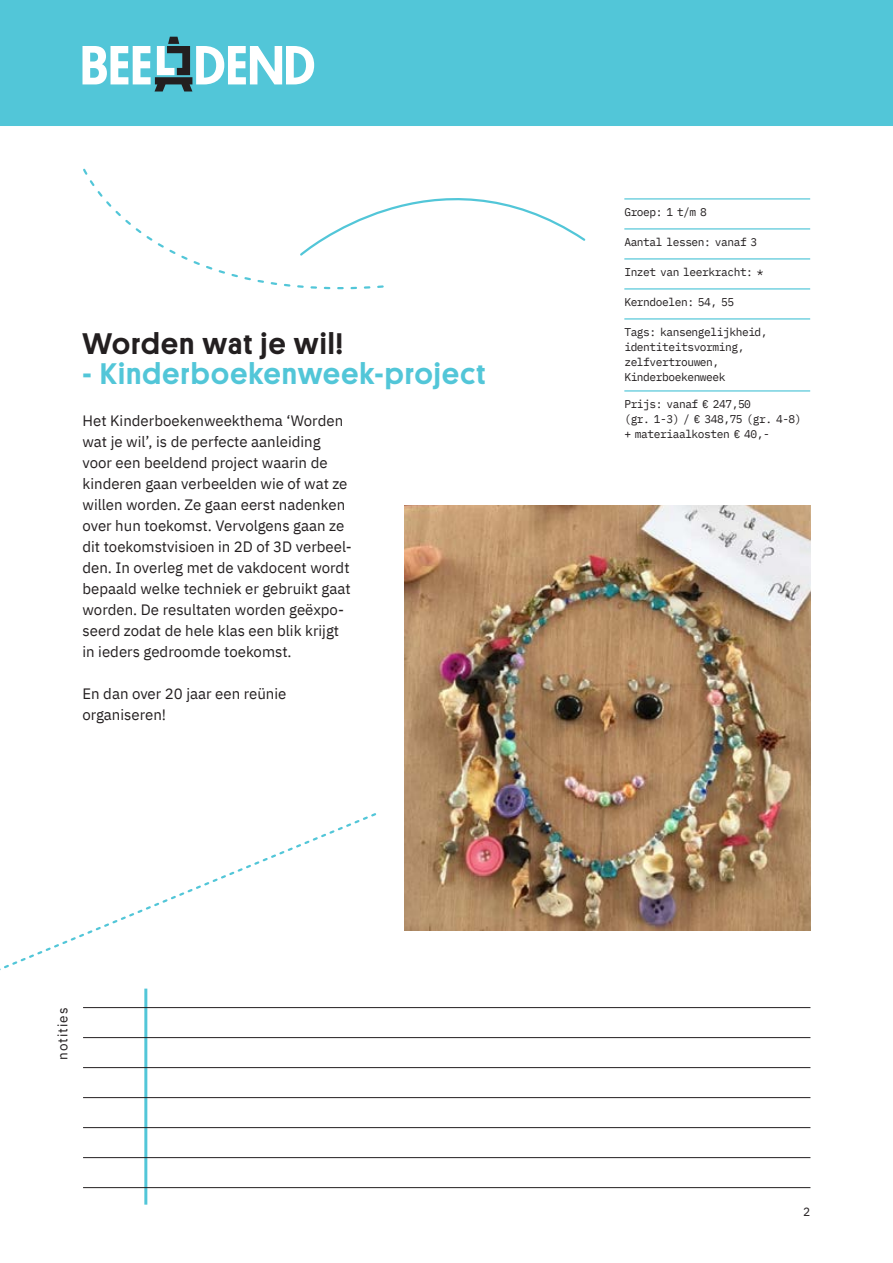
<style>
.page{position:relative;width:893px;height:1263px;background:#fff}
.page>*{position:absolute;margin:0;border:0;box-sizing:border-box;transform-origin:0 0}
.t1{font:500 30px "Platform";letter-spacing:.05em;color:#52c6d8}
.t2{font:500 30px "Platform";letter-spacing:.05em;color:#231f20}
.t3{font:15px/21px "IBM Plex Sans";color:#231f20}
.t4{font:13.5px "IBM Plex Sans";letter-spacing:.07em;color:#231f20}
.t5{font:12px "IBM Plex Sans";color:#231f20}
.t6{font:11.25px/15px "IBM Plex Mono";letter-spacing:-.04em;color:#231f20}
</style>
<div class="page">
<div style="left:0;top:0;width:893px;height:126px;background:#52c6d8"></div>
<hr style="left:144px;top:988px;width:3px;height:216px;background:#52c6d8">
<hr style="left:83px;top:1157px;width:727px;height:1px;background:#231f20">
<hr style="left:83px;top:1037px;width:727px;height:1px;background:#231f20">
<hr style="left:83px;top:1097px;width:727px;height:1px;background:#231f20">
<hr style="left:83px;top:1187px;width:727px;height:1px;background:#231f20">
<hr style="left:83px;top:1067px;width:727px;height:1px;background:#231f20">
<hr style="left:83px;top:1127px;width:727px;height:1px;background:#231f20">
<hr style="left:83px;top:1007px;width:727px;height:1px;background:#231f20">
<svg style="left:82px;top:37px;width:232px;height:54px"></svg>
<img style="left:405px;top:506px;width:405px;height:424px">
<hr style="left:624px;top:198px;width:186px;height:2px;background:#52c6d8">
<hr style="left:624px;top:228px;width:186px;height:2px;background:#52c6d8">
<hr style="left:624px;top:258px;width:186px;height:2px;background:#52c6d8">
<hr style="left:624px;top:288px;width:186px;height:2px;background:#52c6d8">
<hr style="left:624px;top:318px;width:186px;height:2px;background:#52c6d8">
<hr style="left:624px;top:390px;width:186px;height:2px;background:#52c6d8">
<svg style="left:0;top:813px;width:377px;height:157px"></svg>
<svg style="left:83px;top:168px;width:503px;height:122px"></svg>
<h1 class="t2" style="left:82px;top:322px;width:262px">Worden wat je wil!</h1>
<h1 class="t1" style="left:82px;top:352px;width:405px">- Kinderboekenweek-project</h1>
<p class="t3" style="left:82px;top:409px;width:271px">Het Kinderboekenweekthema ‘Worden wat je wil’, is de perfecte aanleiding voor een beeldend project waarin de kinderen gaan verbeelden wie of wat ze willen worden. Ze gaan eerst nadenken over hun toekomst. Vervolgens gaan ze dit toekomstvisioen in 2D of 3D verbeel&shy;den. In overleg met de vakdocent wordt bepaald welke techniek er gebruikt gaat worden. De resultaten worden geëxpo&shy;seerd zodat de hele klas een blik krijgt in ieders gedroomde toekomst.</p>
<p class="t3" style="left:82px;top:682px;width:205px">En dan over 20 jaar een reünie organiseren!</p>
<p class="t4" style="left:52px;top:1060px;width:54px;rotate:-90deg">notities</p>
<p class="t6" style="left:624px;top:204px;width:84px">Groep: 1 t/m 8</p>
<p class="t6" style="left:624px;top:234px;width:134px">Aantal lessen: vanaf 3</p>
<p class="t6" style="left:624px;top:264px;width:141px">Inzet van leerkracht: *</p>
<p class="t6" style="left:624px;top:294px;width:111px">Kerndoelen: 54, 55</p>
<p class="t6" style="left:624px;top:324px;width:145px">Tags: kansengelijkheid, identiteitsvorming, zelfvertrouwen,<br>Kinderboekenweek</p>
<p class="t6" style="left:624px;top:396px;width:179px">Prijs: vanaf € 247,50<br>(gr. 1-3) / € 348,75 (gr. 4-8) + materiaalkosten € 40,-</p>
<p class="t5" style="left:803px;top:1202px;width:9px">2</p>
</div>
